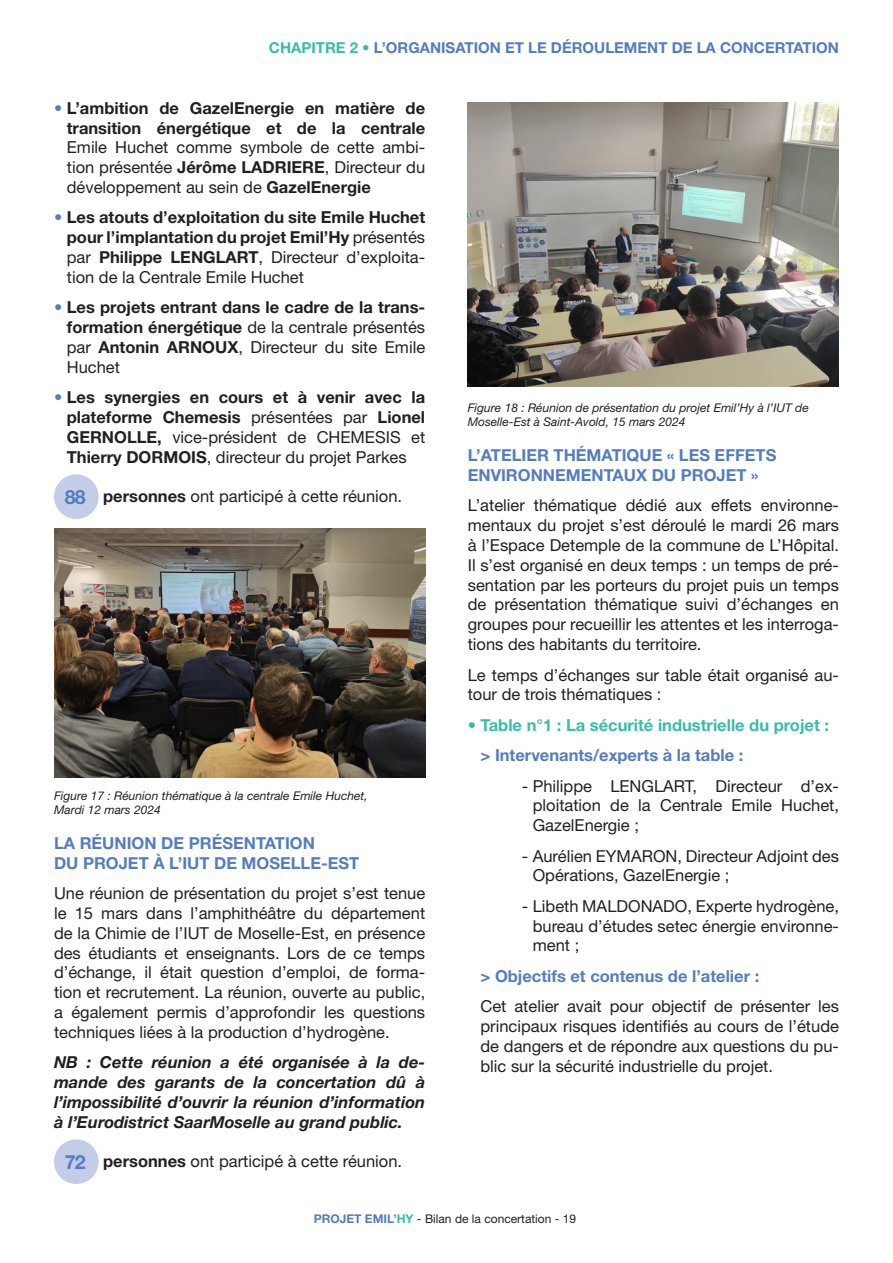
<style>
.page{position:relative;width:893px;height:1263px;background:#fff}
.page>*{position:absolute;margin:0;border:0;box-sizing:border-box;transform-origin:0 0}
.t1{font:16.5px/19.8px "Helvetica Neue LT Std";color:#231f20;text-align:justify}
.t2{font:700 16.5px/19.8px "Helvetica Neue LT Std";color:#231f20;text-align:justify}
.t3{font:italic 700 16.5px/19.8px "Helvetica Neue LT Std";color:#231f20;text-align:justify}
.t4{font:700 16.5px/19.8px "Helvetica Neue LT Std";color:#537dbf}
.t5{font:700 16.5px/30.5px "Helvetica Neue LT Std";color:#38bda5}
.t6{font:700 15px "Helvetica Neue LT Std";color:#537dbf}
.t7{font:italic 12px/14.4px "Helvetica Neue LT Std";color:#231f20}
.t8{font:12px "Helvetica Neue LT Std";color:#231f20}
.s1{color:#38bda5}
.s2{font-weight:400;color:#537dbf}
.s3{font-weight:700}
.s4{font-weight:400}
.s5{font-weight:700;font-size:19.5px;color:#537dbf}
.s6{color:#537dbf}
.s7{font-weight:700;color:#537dbf}
.s8{font-weight:700;color:#38bda5}
</style>
<div class="page">
<div style="left:54px;top:474px;width:45px;height:45px;background:#c4cde8;border-radius:50%"></div>
<img style="left:54px;top:528px;width:371px;height:250px">
<div style="left:54px;top:1139px;width:45px;height:45px;background:#c4cde8;border-radius:50%"></div>
<img style="left:468px;top:102px;width:371px;height:285px">
<p class="t6" style="left:269px;top:39px;width:572px"><span class="s1">CHAPITRE 2 •</span> L’ORGANISATION ET LE DÉROULEMENT DE LA CONCERTATION</p>
<p class="t2" style="left:54px;top:98px;width:373px;text-align:right"><span class="s2">•</span> L’ambition de GazelEnergie en matière de transition énergétique et de la centrale</p>
<p class="t1" style="left:67px;top:137px;width:360px">Emile Huchet comme symbole de cette ambi&shy;tion présentée <span class="s3">Jérôme LADRIERE</span>, Directeur du développement au sein de <span class="s3">GazelEnergie</span></p>
<p class="t2" style="left:67px;top:207px;width:360px;text-indent:-13px"><span class="s2">•</span> Les atouts d’exploitation du site Emile Huchet pour l’implantation du projet Emil’Hy <span class="s4">présentés par</span> Philippe LENGLART<span class="s4">, Directeur d’exploita&shy;tion de la Centrale Emile Huchet</span></p>
<p class="t2" style="left:67px;top:297px;width:360px;text-indent:-13px"><span class="s2">•</span> Les projets entrant dans le cadre de la trans&shy;formation énergétique <span class="s4">de la centrale présentés par</span> Antonin ARNOUX<span class="s4">, Directeur du site Emile Huchet</span></p>
<p class="t2" style="left:67px;top:387px;width:360px;text-indent:-13px"><span class="s2">•</span> Les synergies en cours et à venir avec la plateforme Chemesis <span class="s4">présentées par</span> Lionel GERNOLLE, <span class="s4">vice-président de CHEMESIS et </span>Thierry DORMOIS<span class="s4">, directeur du projet Parkes</span></p>
<p class="t1" style="left:65px;top:486px;width:339px"><span class="s5">88</span> <span class="s3">personnes</span> ont participé à cette réunion.</p>
<p class="t7" style="left:54px;top:788px;width:315px">Figure 17 : Réunion thématique à la centrale Emile Huchet,<br>Mardi 12 mars 2024</p>
<p class="t4" style="left:54px;top:833px;width:307px">LA RÉUNION DE PRÉSENTATION<br>DU PROJET À L’IUT DE MOSELLE-EST</p>
<p class="t1" style="left:54px;top:883px;width:373px">Une réunion de présentation du projet s’est tenue le 15 mars dans l’amphithéâtre du département de la Chimie de l’IUT de Moselle-Est, en présence des étudiants et enseignants. Lors de ce temps d’échange, il était question d’emploi, de forma&shy;tion et recrutement. La réunion, ouverte au public, a également permis d’approfondir les questions techniques liées à la production d’hydrogène.</p>
<p class="t3" style="left:54px;top:1052px;width:373px">NB : Cette réunion a été organisée à la de&shy;mande des garants de la concertation dû à l’impossibilité d’ouvrir la réunion d’information à l’Eurodistrict SaarMoselle au grand public.</p>
<p class="t1" style="left:65px;top:1151px;width:339px"><span class="s5">72</span> <span class="s3">personnes</span> ont participé à cette réunion.</p>
<p class="t7" style="left:468px;top:400px;width:343px">Figure 18 : Réunion de présentation du projet Emil’Hy à l’IUT de<br>Moselle-Est à Saint-Avold, 15 mars 2024</p>
<p class="t4" style="left:468px;top:445px;width:310px">L’ATELIER THÉMATIQUE « LES EFFETS<br>ENVIRONNEMENTAUX DU PROJET »</p>
<p class="t1" style="left:468px;top:495px;width:373px">L’atelier thématique dédié aux effets environne&shy;mentaux du projet s’est déroulé le mardi 26 mars à l’Espace Detemple de la commune de L’Hôpital.<br>Il s’est organisé en deux temps : un temps de pré&shy;sentation par les porteurs du projet puis un temps de présentation thématique suivi d’échanges en groupes pour recueillir les attentes et les interroga&shy;tions des habitants du territoire.</p>
<p class="t1" style="left:468px;top:664px;width:373px">Le temps d’échanges sur table était organisé au&shy;tour de trois thématiques :</p>
<p class="t5" style="left:480px;top:709px;width:350px;text-indent:-13px"><span class="s4">•</span> Table n°1 : La sécurité industrielle du projet : <span class="s6">&gt; Intervenants/experts à la table :</span></p>
<p class="t1" style="left:533px;top:776px;width:308px;text-indent:-11px">- Philippe LENGLART, Directeur d’ex&shy;ploitation de la Centrale Emile Huchet, GazelEnergie ;</p>
<p class="t1" style="left:533px;top:846px;width:308px;text-indent:-11px">- Aurélien EYMARON, Directeur Adjoint des<br>Opérations, GazelEnergie ;</p>
<p class="t1" style="left:533px;top:896px;width:308px;text-indent:-11px">- Libeth MALDONADO, Experte hydrogène, bureau d’études setec énergie environne&shy;ment ;</p>
<p class="t4" style="left:480px;top:966px;width:280px">&gt; Objectifs et contenus de l’atelier :</p>
<p class="t1" style="left:480px;top:996px;width:360px">Cet atelier avait pour objectif de présenter les principaux risques identifiés au cours de l’étude de dangers et de répondre aux questions du pu&shy;blic sur la sécurité industrielle du projet.</p>
<p class="t8" style="left:314px;top:1212px;width:264px"><span class="s7">PROJET EMIL’</span><span class="s8">HY</span> - Bilan de la concertation - 19</p>
</div>
